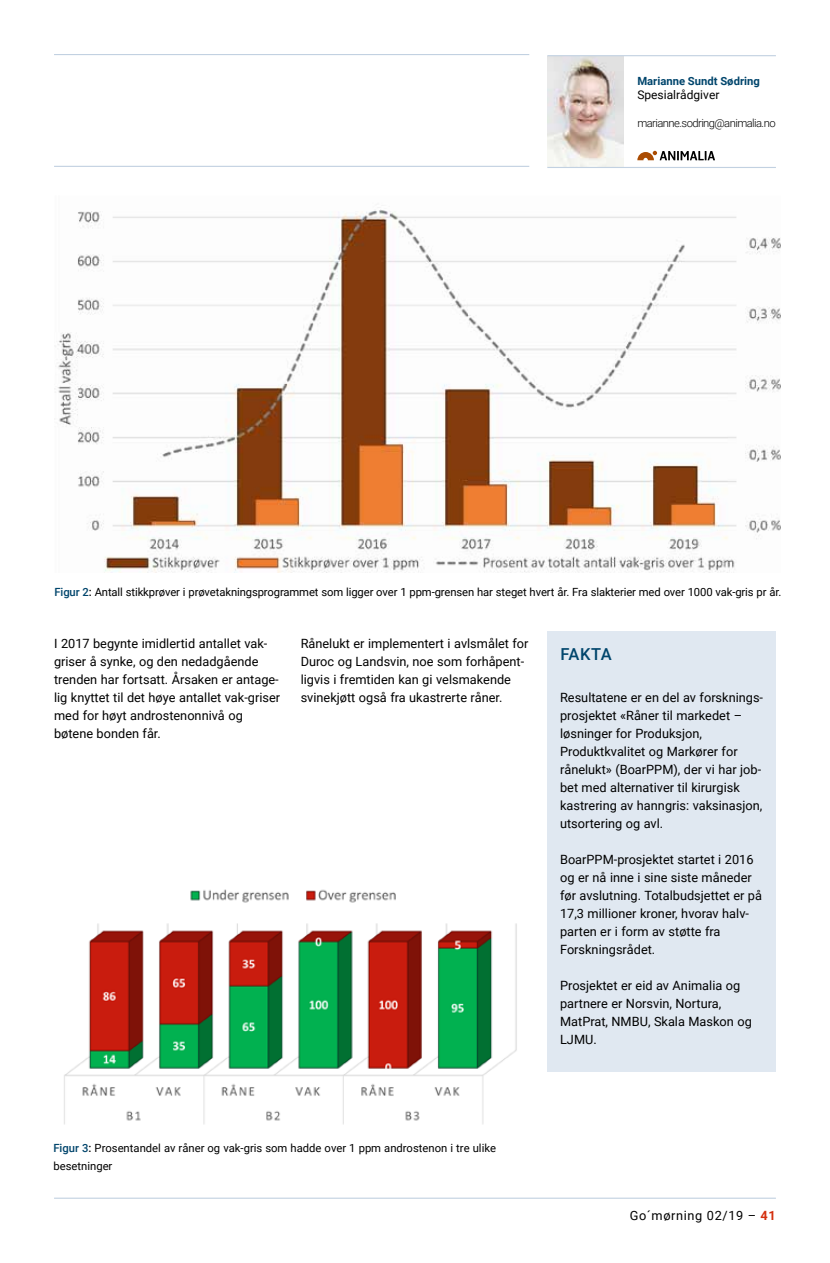
<style>
.page{position:relative;width:830px;height:1263px;background:#fff}
.page>*{position:absolute;margin:0;border:0;box-sizing:border-box;transform-origin:0 0}
.t1{font:500 16.5px "Roboto";letter-spacing:.005em;color:#00456c}
.t2{font:12.75px/18px "Roboto";color:#000}
.t3{font:12.75px "Roboto";letter-spacing:.05em;color:#000}
.t4{font:12px "Roboto";color:#000}
.t5{font:11.25px/18px "Roboto";letter-spacing:-.01em;color:#000}
.t6{font:300 11.25px "Roboto";letter-spacing:-.05em;color:#000}
.t7{font:700 11.25px "Roboto";color:#00456c}
.s1{font-weight:500;color:#00456c}
.s2{font-weight:500}
.s3{font-weight:700;color:#d4300f}
</style>
<div class="page">
<hr style="left:54px;top:1197px;width:721px;height:2px;background:#c2d1e1">
<hr style="left:54px;top:166px;width:475px;height:1px;background:#c2d1e1">
<hr style="left:54px;top:54px;width:475px;height:1px;background:#c2d1e1">
<img style="left:54px;top:207px;width:725px;height:365px">
<div style="left:547px;top:631px;width:228px;height:440px;background:#e0e8f1"></div>
<img style="left:64px;top:889px;width:453px;height:236px">
<img style="left:547px;top:56px;width:76px;height:111px">
<svg style="left:637px;top:151px;width:77px;height:9px"></svg>
<hr style="left:547px;top:55px;width:228px;height:1px;background:#c2d1e1">
<hr style="left:547px;top:167px;width:228px;height:1px;background:#c2d1e1">
<p class="t7" style="left:637px;top:73px;width:124px">Marianne Sundt Sødring</p>
<p class="t4" style="left:637px;top:87px;width:83px">Spesialrådgiver</p>
<p class="t6" style="left:637px;top:115px;width:140px">marianne.sodring@animalia.no</p>
<p class="t5" style="left:54px;top:582px;width:728px"><span class="s1">Figur 2</span><span class="s2">:</span> Antall stikkprøver i prøvetakningsprogrammet som ligger over 1 ppm-grensen har steget hvert år. Fra slakterier med over 1000 vak-gris pr år.</p>
<p class="t2" style="left:54px;top:634px;width:227px">I 2017 begynte imidlertid antallet vak&shy;griser å synke, og den nedadgående trenden har fortsatt. Årsaken er antage&shy;lig knyttet til det høye antallet vak-griser med for høyt androstenonnivå og bøtene bonden får.</p>
<p class="t2" style="left:300px;top:634px;width:229px">Rånelukt er implementert i avlsmålet for Duroc og Landsvin, noe som forhåpent&shy;ligvis i fremtiden kan gi velsmakende svinekjøtt også fra ukastrerte råner.</p>
<p class="t1" style="left:560px;top:643px;width:53px">FAKTA</p>
<p class="t2" style="left:560px;top:688px;width:204px">Resultatene er en del av forsknings&shy;prosjektet «Råner til markedet – løsninger for Produksjon,<br>Produktkvalitet og Markører for rånelukt» (BoarPPM), der vi har job&shy;bet med alternativer til kirurgisk kastrering av hanngris: vaksinasjon, utsortering og avl.</p>
<p class="t2" style="left:560px;top:850px;width:203px">BoarPPM-prosjektet startet i 2016 og er nå inne i sine siste måneder før avslutning. Totalbudsjettet er på<br>17,3 millioner kroner, hvorav halv&shy;parten er i form av støtte fra<br>Forskningsrådet.</p>
<p class="t2" style="left:560px;top:976px;width:193px">Prosjektet er eid av Animalia og partnere er Norsvin, Nortura,<br>MatPrat, NMBU, Skala Maskon og<br>LJMU.</p>
<p class="t5" style="left:53px;top:1139px;width:444px"><span class="s1">Figur 3</span><span class="s2">:</span> Prosentandel av råner og vak-gris som hadde over 1 ppm androstenon i tre ulike besetninger</p>
<p class="t3" style="left:629px;top:1207px;width:148px">Go´mørning 02/19 – <span class="s3">41</span></p>
</div>
